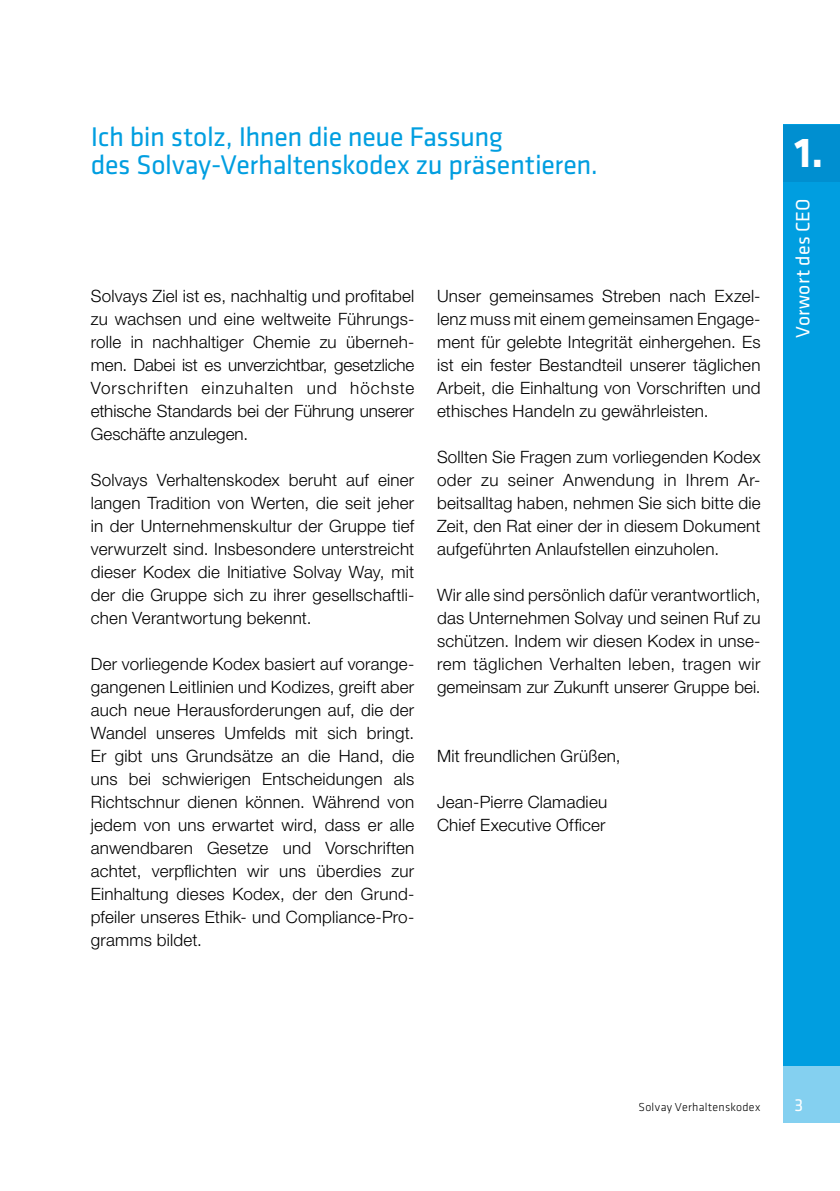
<style>
.page{position:relative;width:840px;height:1191px;background:#fff}
.page>*{position:absolute;margin:0;border:0;box-sizing:border-box;transform-origin:0 0}
.t1{font:700 43.4px "Klavika";color:#fff}
.t2{font:28px/28px "Klavika";letter-spacing:-.015em;color:#009ee0}
.t3{font:20px "Klavika";letter-spacing:.005em;color:#fff}
.t4{font:18px "Klavika";color:#fff}
.t5{font:300 17px/23px "Helvetica Neue LT Std";letter-spacing:.01em;color:#000;text-align:justify}
.t6{font:300 12px "Klavika";letter-spacing:.02em;color:#000}
</style>
<div class="page">
<div style="left:782px;top:125px;width:57px;height:941px;background:#009ee0"></div>
<div style="left:782px;top:1066px;width:57px;height:56px;background:#84d0f0"></div>
<div style="left:782px;top:125px;width:57px;height:56px;background:#008fd0"></div>
<h2 class="t2" style="left:91px;top:122px;width:508px">Ich bin stolz, Ihnen die neue Fassung<br>des Solvay-Verhaltenskodex zu präsentieren.</h2>
<p class="t5" style="left:91px;top:284px;width:325px">Solvays Ziel ist es, nachhaltig und profitabel zu wachsen und eine weltweite Führungs&shy;rolle in nachhaltiger Chemie zu überneh&shy;men. Dabei ist es unverzichtbar, gesetzliche Vorschriften einzuhalten und höchste ethische Standards bei der Führung unserer Geschäfte anzulegen.</p>
<p class="t5" style="left:91px;top:468px;width:325px">Solvays Verhaltenskodex beruht auf einer langen Tradition von Werten, die seit jeher in der Unternehmenskultur der Gruppe tief verwurzelt sind. Insbesondere unterstreicht dieser Kodex die Initiative Solvay Way, mit der die Gruppe sich zu ihrer gesellschaftli&shy;chen Verantwortung bekennt.</p>
<p class="t5" style="left:91px;top:652px;width:325px">Der vorliegende Kodex basiert auf vorange&shy;gangenen Leitlinien und Kodizes, greift aber auch neue Herausforderungen auf, die der Wandel unseres Umfelds mit sich bringt.<br>Er gibt uns Grundsätze an die Hand, die uns bei schwierigen Entscheidungen als Richtschnur dienen können. Während von jedem von uns erwartet wird, dass er alle anwendbaren Gesetze und Vorschriften achtet, verpflichten wir uns überdies zur Einhaltung dieses Kodex, der den Grund&shy;pfeiler unseres Ethik- und Compliance-Pro&shy;gramms bildet.</p>
<p class="t5" style="left:437px;top:284px;width:325px">Unser gemeinsames Streben nach Exzel&shy;lenz muss mit einem gemeinsamen Engage&shy;ment für gelebte Integrität einhergehen. Es ist ein fester Bestandteil unserer täglichen Arbeit, die Einhaltung von Vorschriften und ethisches Handeln zu gewährleisten.</p>
<p class="t5" style="left:437px;top:445px;width:325px">Sollten Sie Fragen zum vorliegenden Kodex oder zu seiner Anwendung in Ihrem Ar&shy;beitsalltag haben, nehmen Sie sich bitte die Zeit, den Rat einer der in diesem Dokument aufgeführten Anlaufstellen einzuholen.</p>
<p class="t5" style="left:437px;top:583px;width:325px">Wir alle sind persönlich dafür verantwortlich, das Unternehmen Solvay und seinen Ruf zu schützen. Indem wir diesen Kodex in unse&shy;rem täglichen Verhalten leben, tragen wir gemeinsam zur Zukunft unserer Gruppe bei.</p>
<p class="t5" style="left:437px;top:744px;width:185px">Mit freundlichen Grüßen,</p>
<p class="t5" style="left:437px;top:790px;width:172px">Jean-Pierre Clamadieu<br>Chief Executive Officer</p>
<h1 class="t1" style="left:794px;top:122px;width:30px">1.</h1>
<p class="t3" style="left:789px;top:338px;width:141px;rotate:-90deg">Vorwort des CEO</p>
<p class="t6" style="left:638px;top:1100px;width:123px">Solvay Verhaltenskodex</p>
<p class="t4" style="left:794px;top:1093px;width:10px">3</p>
</div>
